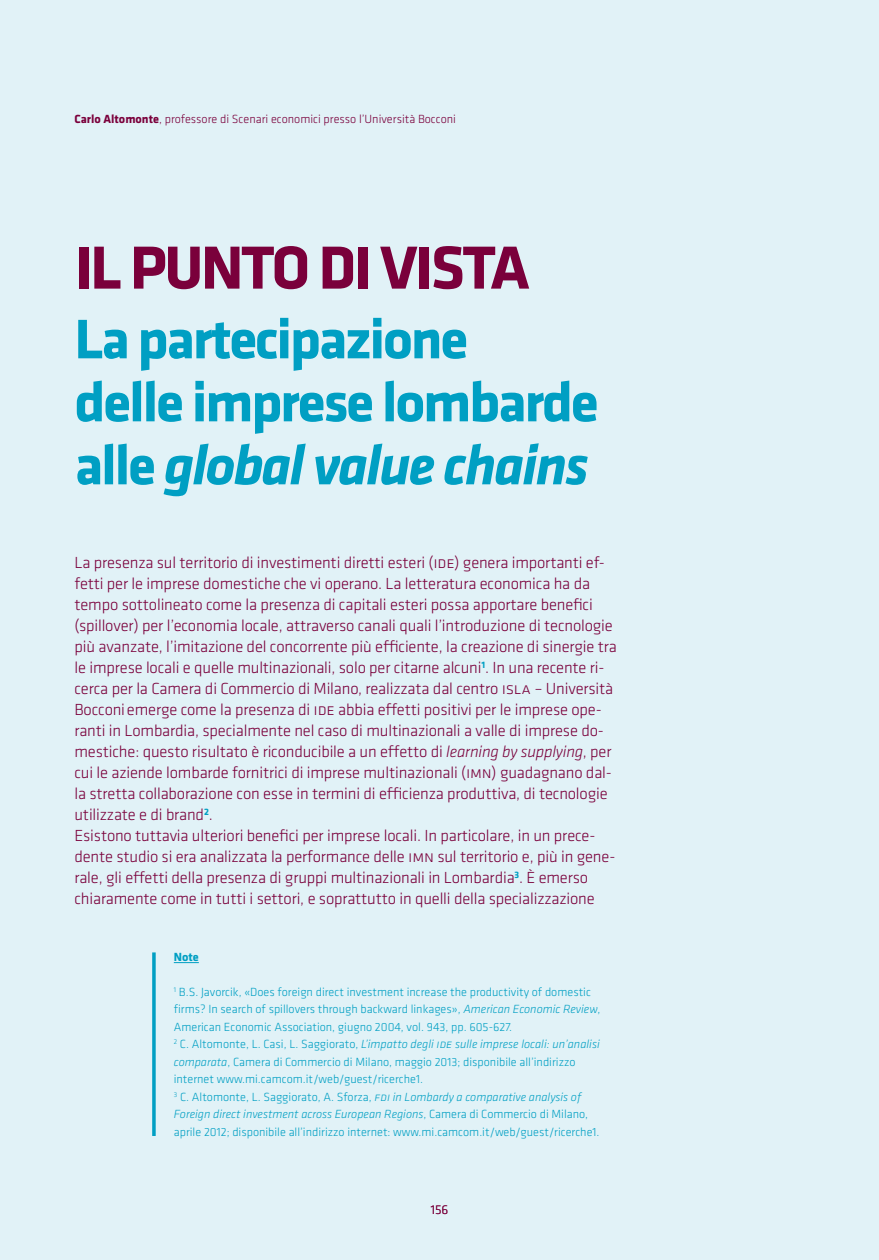
<style>
.page{position:relative;width:879px;height:1260px;background:#fff}
.page>*{position:absolute;margin:0;border:0;box-sizing:border-box;transform-origin:0 0}
.t1{font:700 63px "Klavika";letter-spacing:-.04em;color:#7a003b}
.t2{font:700 57.75px/63px "Klavika";letter-spacing:-.04em;color:#009fc3}
.t3{font:300 16.62px/21px "Klavika";letter-spacing:-.01em;color:#7a003b}
.t4{font:300 13.12px "Klavika";color:#7a003b}
.t5{font:300 12.25px/17.5px "Klavika";color:#009fc3}
.t6{font:300 12.25px "Klavika";color:#7a003b}
.t7{font:700 12.25px "Klavika";color:#009fc3}
.s1{font-weight:700}
.s2{font-style:italic}
</style>
<div class="page">
<div style="left:0;top:0;width:878px;height:1260px;background:#e1f2f7"></div>
<svg style="left:174px;top:962px;width:25px;height:1px"></svg>
<svg style="left:152px;top:952px;width:4px;height:184px"></svg>
<p class="t6" style="left:74px;top:115px;width:383px"><span class="s1">Carlo Altomonte</span>, professore di Scenari economici presso l’Università Bocconi</p>
<h1 class="t1" style="left:74px;top:244px;width:456px">IL PUNTO DI VISTA</h1>
<h2 class="t2" style="left:74px;top:313px;width:525px">La partecipazione<br>delle imprese lombarde alle <span class="s2">global value chains</span></h2>
<p class="t3" style="left:74px;top:554px;width:543px">La presenza sul territorio di investimenti diretti esteri (ide) genera importanti ef&shy;fetti per le imprese domestiche che vi operano. La letteratura economica ha da tempo sottolineato come la presenza di capitali esteri possa apportare benefici (spillover) per l’economia locale, attraverso canali quali l’introduzione di tecnologie più avanzate, l’imitazione del concorrente più efficiente, la creazione di sinergie tra le imprese locali e quelle multinazionali, solo per citarne alcuni<sup>1</sup>. In una recente ri&shy;cerca per la Camera di Commercio di Milano, realizzata dal centro isla – Università Bocconiemerge come la presenza di ide abbia effetti positivi per le imprese ope&shy;ranti in Lombardia, specialmente nel caso di multinazionali a valle di imprese do&shy;mestiche: questo risultato è riconducibile a un effetto di <span class="s2">learning by supplying</span>, per cui le aziende lombarde fornitrici di imprese multinazionali (imn) guadagnano dal&shy;la stretta collaborazione con esse in termini di efficienza produttiva, di tecnologie utilizzate e di brand<sup>2</sup>.<br>Esistono tuttavia ulteriori benefici per imprese locali. In particolare, in un prece&shy;dente studio si era analizzata la performance delle imn sul territorio e, più in gene&shy;rale, gli effetti della presenza di gruppi multinazionali in Lombardia<sup>3</sup>. È emerso chiaramente come in tutti i settori, e soprattutto in quelli della specializzazione</p>
<p class="t7" style="left:174px;top:952px;width:27px">Note</p>
<p class="t5" style="left:174px;top:984px;width:428px"><sup>1</sup> B.S. Javorcik, «Does foreign direct investment increase the productivity of domestic firms? In search of spillovers through backward linkages», <span class="s2">American Economic Review</span>, American Economic Association, giugno 2004, vol. 943, pp. 605-627.<br><sup>2</sup> C. Altomonte, L. Casi, L. Saggiorato, <span class="s2">L’impatto degli ide sulle imprese locali: un’analisi comparata</span>, Camera di Commercio di Milano, maggio 2013; disponibile all’indirizzo internet www.mi.camcom.it/web/guest/ricerche1.<br><sup>3</sup> C. Altomonte, L. Saggiorato, A. Sforza, <span class="s2">fdi in Lombardy a comparative analysis of Foreign direct investment across European Regions</span>, Camera di Commercio di Milano, aprile 2012; disponibile all’indirizzo internet: www.mi.camcom.it/web/guest/ricerche1.</p>
<p class="t4" style="left:430px;top:1204px;width:19px">156</p>
</div>
